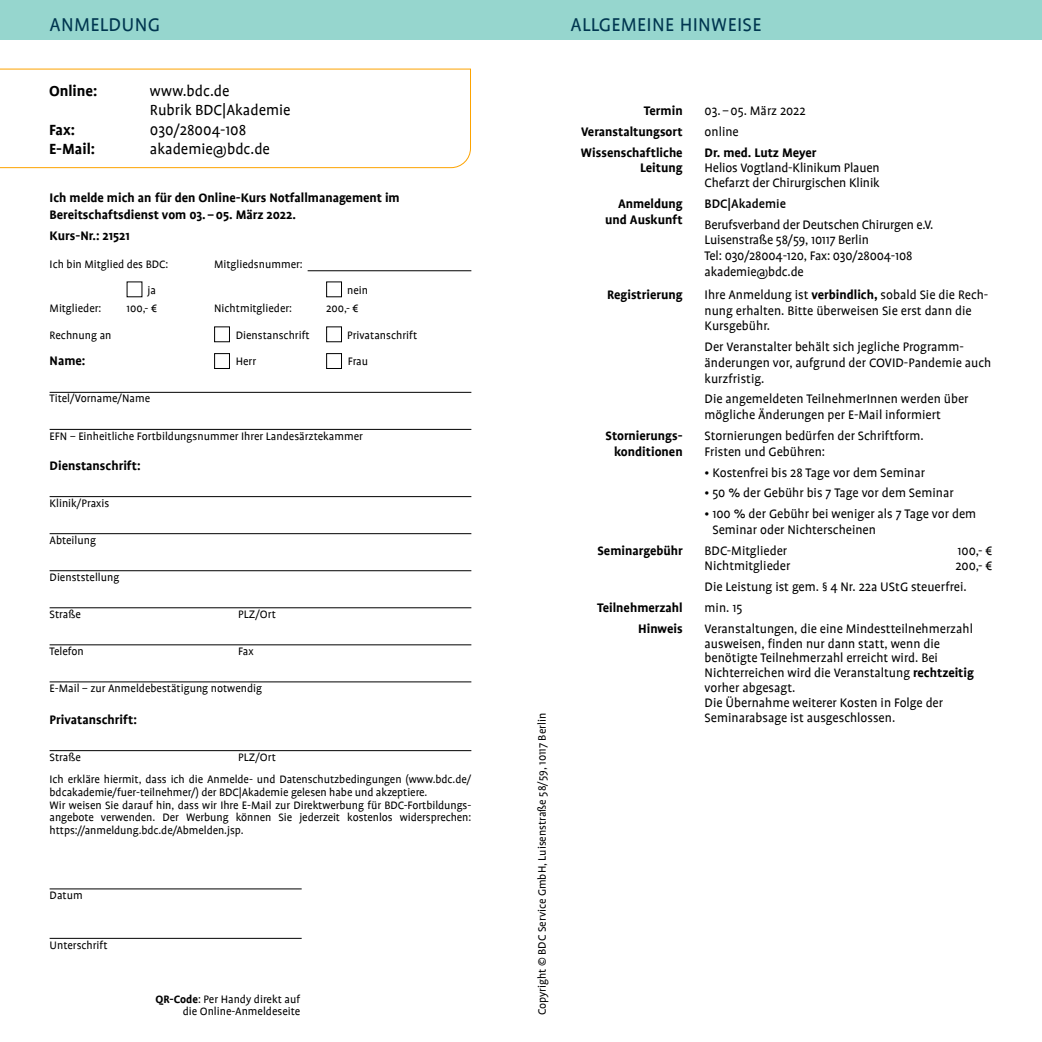
<style>
.page{position:relative;width:1042px;height:1042px;background:#fff}
.page>*{position:absolute;margin:0;border:0;box-sizing:border-box;transform-origin:0 0}
.t1{font:21px "Profile";letter-spacing:.015em;color:#003650}
.t2{font:16.62px/19.2px "Profile";color:#000}
.t3{font:700 16.62px "Profile";color:#000}
.t4{font:14px/15.8px "Profile";color:#000}
.t5{font:700 14px/15.8px "Profile";color:#000;text-align:right}
.t6{font:500 14px "Profile";color:#000}
.t7{font:12.25px/12.8px "Profile";color:#000;text-align:center}
.s1{font-weight:700}
</style>
<div class="page">
<div style="left:0;top:0;width:1042px;height:40px;background:#96d6ce"></div>
<hr style="left:308px;top:270px;width:163px;height:1px;background:#000">
<hr style="left:50px;top:392px;width:421px;height:1px;background:#000">
<hr style="left:50px;top:429px;width:421px;height:1px;background:#000">
<hr style="left:50px;top:496px;width:421px;height:1px;background:#000">
<hr style="left:50px;top:533px;width:421px;height:1px;background:#000">
<hr style="left:50px;top:570px;width:421px;height:1px;background:#000">
<hr style="left:50px;top:607px;width:421px;height:1px;background:#000">
<hr style="left:50px;top:644px;width:421px;height:1px;background:#000">
<hr style="left:50px;top:681px;width:421px;height:1px;background:#000">
<hr style="left:50px;top:750px;width:421px;height:1px;background:#000">
<hr style="left:50px;top:888px;width:252px;height:1px;background:#000">
<hr style="left:50px;top:938px;width:252px;height:1px;background:#000">
<div style="left:326px;top:281px;width:16px;height:16px;border:1px solid #000"></div>
<div style="left:214px;top:326px;width:16px;height:16px;border:1px solid #000"></div>
<div style="left:326px;top:326px;width:16px;height:16px;border:1px solid #000"></div>
<div style="left:214px;top:353px;width:16px;height:16px;border:1px solid #000"></div>
<div style="left:326px;top:353px;width:16px;height:16px;border:1px solid #000"></div>
<svg style="left:0;top:68px;width:471px;height:100px"></svg>
<h1 class="t1" style="left:50px;top:14px;width:112px">ANMELDUNG</h1>
<p class="t3" style="left:49px;top:82px;width:50px">Online:</p>
<p class="t2" style="left:150px;top:81px;width:142px">www.bdc.de<br>Rubrik BDC|Akademie</p>
<p class="t3" style="left:49px;top:120px;width:28px">Fax:</p>
<p class="t2" style="left:150px;top:120px;width:98px">030/28004-108</p>
<p class="t3" style="left:49px;top:140px;width:48px">E-Mail:</p>
<p class="t2" style="left:150px;top:139px;width:122px">akademie@bdc.de</p>
<p class="t5" style="left:50px;top:190px;width:352px;line-height:16.8px;text-align:left">Ich melde mich an für den Online-Kurs Notfallmanagement im<br>Bereitschaftsdienst vom 03. –05. März 2022.</p>
<p class="t5" style="left:50px;top:228px;width:82px">Kurs-Nr.: 21521</p>
<p class="t7" style="left:50px;top:258px;width:120px">Ich bin Mitglied des BDC:</p>
<p class="t7" style="left:214px;top:258px;width:90px">Mitgliedsnummer:</p>
<p class="t7" style="left:148px;top:284px;width:10px">ja</p>
<p class="t7" style="left:347px;top:284px;width:22px">nein</p>
<p class="t7" style="left:50px;top:302px;width:53px">Mitglieder:</p>
<p class="t7" style="left:127px;top:302px;width:32px">100,- €</p>
<p class="t7" style="left:214px;top:302px;width:79px">Nichtmitglieder:</p>
<p class="t7" style="left:326px;top:302px;width:34px">200,- €</p>
<p class="t7" style="left:50px;top:329px;width:63px">Rechnung an</p>
<p class="t7" style="left:236px;top:329px;width:75px">Dienstanschrift</p>
<p class="t7" style="left:347px;top:329px;width:72px">Privatanschrift</p>
<p class="t5" style="left:50px;top:353px;width:37px">Name:</p>
<p class="t7" style="left:236px;top:355px;width:22px">Herr</p>
<p class="t7" style="left:348px;top:355px;width:22px">Frau</p>
<p class="t7" style="left:50px;top:392px;width:102px">Titel/Vorname/Name</p>
<p class="t7" style="left:50px;top:429px;width:315px">EFN – Einheitliche Fortbildungsnummer Ihrer Landesärztekammer</p>
<p class="t5" style="left:50px;top:457px;width:93px">Dienstanschrift:</p>
<p class="t7" style="left:50px;top:497px;width:61px">Klinik/Praxis</p>
<p class="t7" style="left:50px;top:534px;width:48px">Abteilung</p>
<p class="t7" style="left:50px;top:571px;width:71px">Dienststellung</p>
<p class="t7" style="left:50px;top:608px;width:33px">Straße</p>
<p class="t7" style="left:238px;top:608px;width:39px">PLZ/Ort</p>
<p class="t7" style="left:50px;top:645px;width:36px">Telefon</p>
<p class="t7" style="left:238px;top:645px;width:17px">Fax</p>
<p class="t7" style="left:50px;top:682px;width:214px">E-Mail – zur Anmeldebestätigung notwendig</p>
<p class="t5" style="left:50px;top:711px;width:89px">Privatanschrift:</p>
<p class="t7" style="left:50px;top:751px;width:33px">Straße</p>
<p class="t7" style="left:50px;top:746px;width:423px;line-height:22.6px">PLZ/Ort<br>Ich erkläre hiermit, dass ich die Anmelde- und Datenschutzbedingungen (www.bdc.de/</p>
<p class="t7" style="left:50px;top:786px;width:423px;text-align:left">bdcakademie/fuer-teilnehmer/) der BDC|Akademie gelesen habe und akzeptiere.<br>Wir weisen Sie darauf hin, dass wir Ihre E-Mail zur Direktwerbung für BDC-Fortbildungs&shy;angebote verwenden. Der Werbung können Sie jederzeit kostenlos widersprechen: https://anmeldung.bdc.de/Abmelden.jsp.</p>
<p class="t7" style="left:50px;top:889px;width:35px">Datum</p>
<p class="t7" style="left:50px;top:938px;width:60px">Unterschrift</p>
<p class="t7" style="left:156px;top:992px;width:146px;text-align:right"><span class="s1">QR-Code</span>: Per Handy direkt auf die Online-Anmeldeseite</p>
<h1 class="t1" style="left:570px;top:14px;width:192px">ALLGEMEINE HINWEISE</h1>
<p class="t7" style="left:536px;top:1015px;width:304px;rotate:-90deg">Copyright © BDC Service GmbH, Luisenstraße 58/59, 10117 Berlin</p>
<p class="t5" style="left:644px;top:103px;width:40px">Termin</p>
<p class="t4" style="left:704px;top:103px;width:103px">03. –05. März 2022</p>
<p class="t5" style="left:581px;top:124px;width:103px">Veranstaltungsort</p>
<p class="t4" style="left:704px;top:124px;width:36px">online</p>
<p class="t5" style="left:581px;top:145px;width:103px;line-height:14.9px">Wissenschaftliche<br>Leitung</p>
<p class="t5" style="left:704px;top:145px;width:113px">Dr. med. Lutz Meyer</p>
<p class="t4" style="left:704px;top:160px;width:177px;line-height:14.9px">Helios Vogtland-Klinikum Plauen<br>Chefarzt der Chirurgischen Klinik</p>
<p class="t5" style="left:605px;top:196px;width:79px">Anmeldung und Auskunft</p>
<p class="t6" style="left:704px;top:196px;width:83px">BDC|Akademie</p>
<p class="t4" style="left:704px;top:217px;width:230px">Berufsverband der Deutschen Chirurgen e.V.<br>Luisenstraße 58/59, 10117 Berlin<br>Tel: 030/28004-120, Fax: 030/28004-108 akademie@bdc.de</p>
<p class="t5" style="left:607px;top:287px;width:77px">Registrierung</p>
<p class="t4" style="left:704px;top:287px;width:285px">Ihre Anmeldung ist <span class="s1">verbindlich,</span> sobald Sie die Rech&shy;nung erhalten. Bitte überweisen Sie erst dann die<br>Kursgebühr.</p>
<p class="t4" style="left:704px;top:339px;width:288px">Der Veranstalter behält sich jegliche Programm&shy;änderungen vor, aufgrund der COVID-Pandemie auch kurzfristig.</p>
<p class="t4" style="left:704px;top:391px;width:265px">Die angemeldeten TeilnehmerInnen werden über mögliche Änderungen per E-Mail informiert</p>
<p class="t5" style="left:605px;top:428px;width:79px">Stornierungs&shy;konditionen</p>
<p class="t4" style="left:704px;top:428px;width:221px">Stornierungen bedürfen der Schriftform.<br>Fristen und Gebühren:</p>
<p class="t4" style="left:704px;top:464px;width:222px">• Kostenfrei bis 28 Tage vor dem Seminar</p>
<p class="t4" style="left:704px;top:485px;width:251px">• 50 % der Gebühr bis 7 Tage vor dem Seminar</p>
<p class="t4" style="left:712px;top:506px;width:265px;text-indent:-8px">• 100 % der Gebühr bei weniger als 7 Tage vor dem<br>Seminar oder Nichterscheinen</p>
<p class="t5" style="left:597px;top:542px;width:87px">Seminargebühr</p>
<p class="t4" style="left:704px;top:543px;width:84px">BDC-Mitglieder</p>
<p class="t4" style="left:957px;top:543px;width:36px">100,- €</p>
<p class="t4" style="left:704px;top:557px;width:87px">Nichtmitglieder</p>
<p class="t4" style="left:704px;top:555px;width:289px;line-height:21px;text-indent:251px">200,- €<br>Die Leistung ist gem. § 4 Nr. 22a UStG steuerfrei.</p>
<p class="t5" style="left:597px;top:599px;width:87px">Teilnehmerzahl</p>
<p class="t4" style="left:704px;top:599px;width:39px">min. 15</p>
<p class="t5" style="left:638px;top:620px;width:46px">Hinweis</p>
<p class="t4" style="left:704px;top:621px;width:271px;line-height:14.9px">Veranstaltungen, die eine Mindestteilnehmerzahl ausweisen, finden nur dann statt, wenn die benötigte Teilnehmerzahl erreicht wird. Bei Nichterreichen wird die Veranstaltung <span class="s1">rechtzeitig </span>vorher abgesagt.<br>Die Übernahme weiterer Kosten in Folge der Seminarabsage ist ausgeschlossen.</p>
</div>
